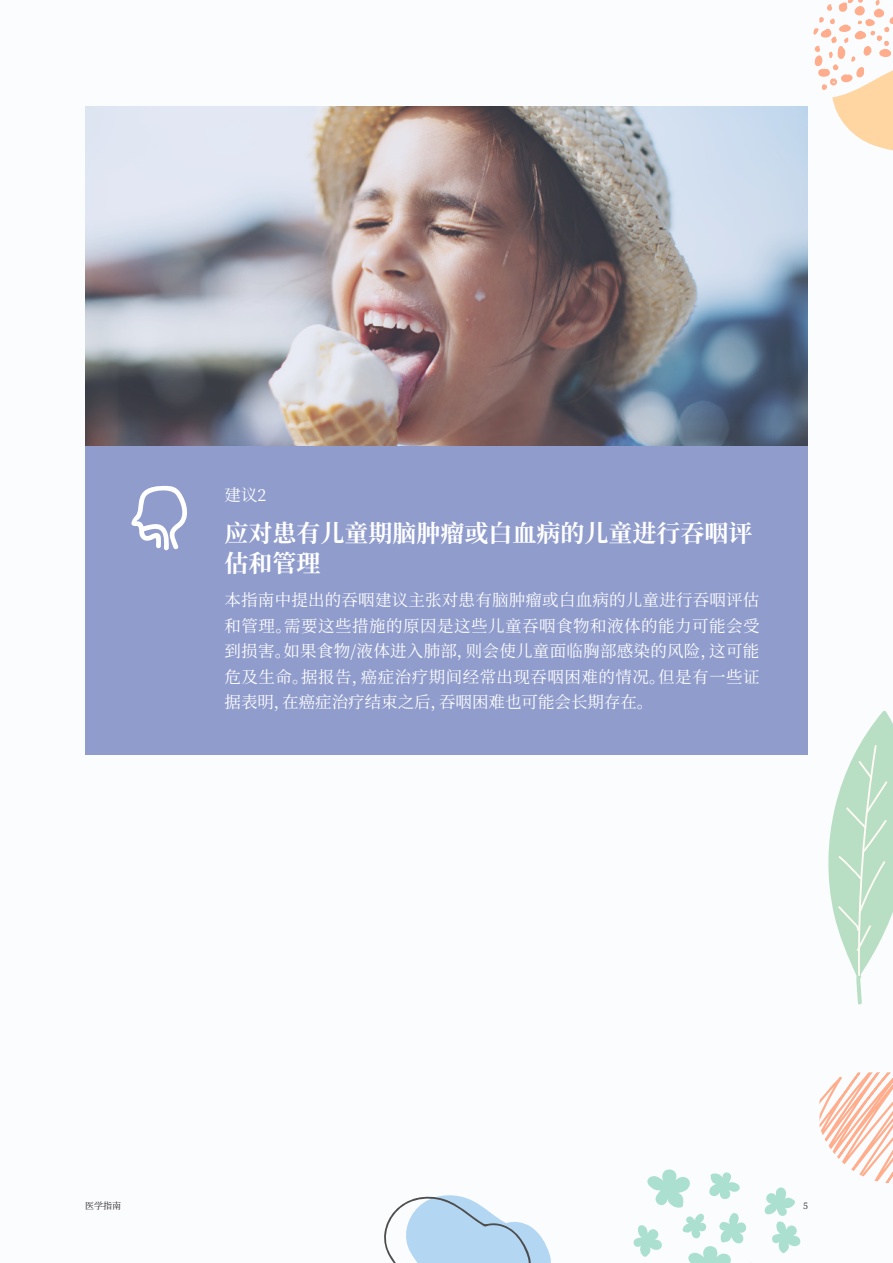
<style>
.page{position:relative;width:893px;height:1263px;background:#fbfcfe}
.page>*{position:absolute;margin:0;border:0;box-sizing:border-box;transform-origin:0 0}
.t1{font:700 24px/30px "Source Han Serif SC";color:#fff}
.t2{font:16.5px/25.5px "Source Han Serif SC";color:#fff;text-align:justify}
.t3{font:9px "Source Han Serif SC";color:#231f20}
</style>
<div class="page">
<svg style="left:828px;top:711px;width:65px;height:294px"></svg>
<svg style="left:813px;top:0;width:80px;height:151px"></svg>
<svg style="left:819px;top:1072px;width:74px;height:112px"></svg>
<svg style="left:633px;top:1169px;width:168px;height:94px"></svg>
<svg style="left:384px;top:1195px;width:167px;height:68px"></svg>
<div style="left:85px;top:446px;width:723px;height:309px;background:#909ccc"></div>
<svg style="left:131px;top:486px;width:56px;height:64px"></svg>
<img style="left:85px;top:106px;width:723px;height:340px">
<p class="t2" style="left:225px;top:483px;width:43px">建议2</p>
<p class="t1" style="left:225px;top:519px;width:530px">应对患有儿童期脑肿瘤或白血病的儿童进行吞咽评估和管理</p>
<p class="t2" style="left:225px;top:588px;width:537px">本指南中提出的吞咽建议主张对患有脑肿瘤或白血病的儿童进行吞咽评估和管理。需要这些措施的原因是这些儿童吞咽食物和液体的能力可能会受到损害。如果食物/液体进入肺部，则会使儿童面临胸部感染的风险，这可能危及生命。据报告，癌症治疗期间经常出现吞咽困难的情况。但是有一些证据表明，在癌症治疗结束之后，吞咽困难也可能会长期存在。</p>
<p class="t3" style="left:85px;top:1201px;width:37px">医学指南</p>
<p class="t3" style="left:803px;top:1201px;width:6px">5</p>
</div>
